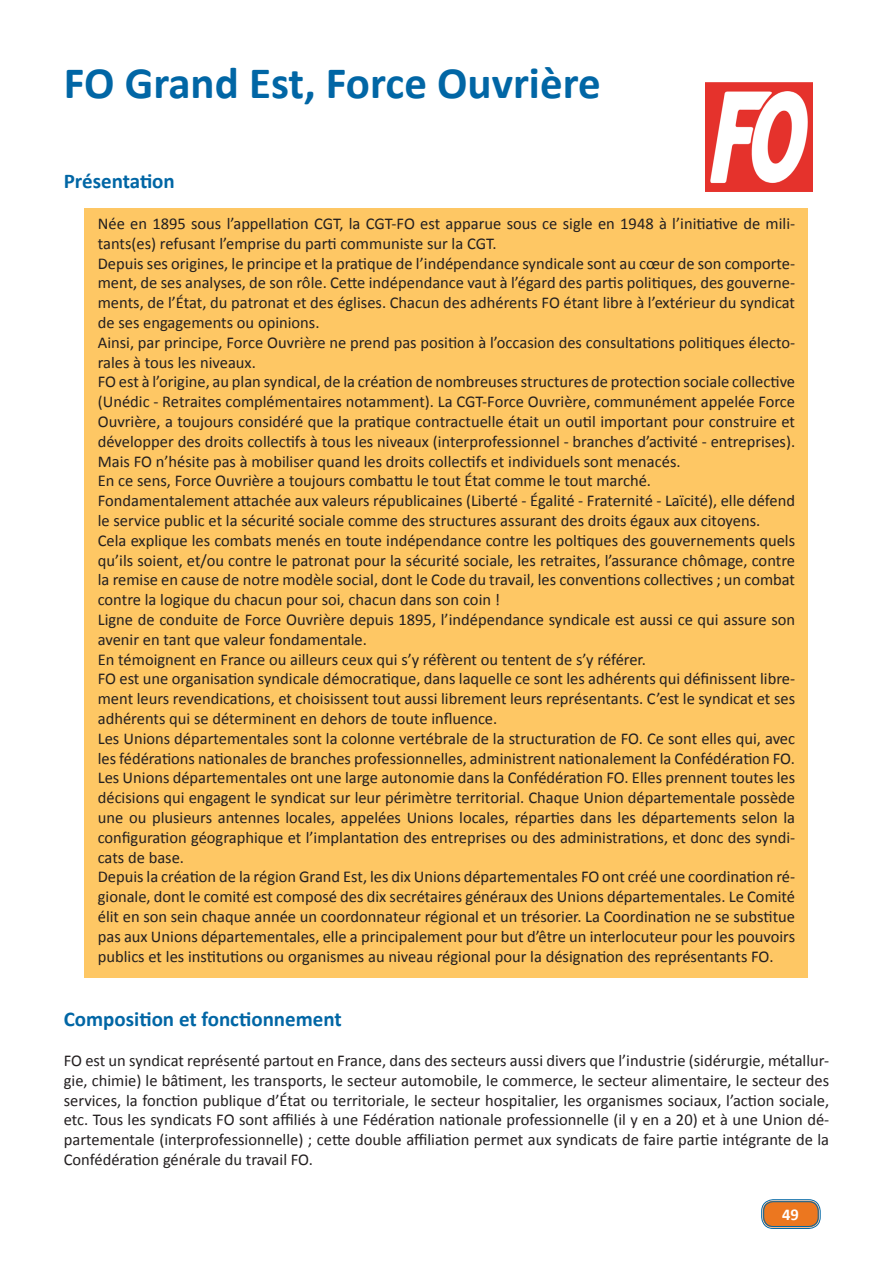
<style>
.page{position:relative;width:893px;height:1263px;background:#fff}
.page>*{position:absolute;margin:0;border:0;box-sizing:border-box;transform-origin:0 0}
.t1{font:700 45px "Calibri";color:#0166a5}
.t2{font:700 21px "Calibri";color:#0166a5}
.t3{font:16.5px/19.8px "Calibri";color:#231f20;text-align:justify}
.t4{font:700 16.5px "Calibri";color:#fff}
</style>
<div class="page">
<div style="left:763px;top:1201px;width:56px;height:26px;background:#ec771f;border-radius:10px"></div>
<div style="left:761px;top:1199px;width:60px;height:30px;border:1px solid #0166a5;border-radius:12px"></div>
<div style="left:763px;top:1201px;width:56px;height:26px;border:1px solid #0166a5;border-radius:9px"></div>
<div style="left:84px;top:208px;width:724px;height:770px;background:#fec764"></div>
<img style="left:706px;top:82px;width:106px;height:109px">
<p class="t1" style="left:64px;top:54px;width:539px">FO Grand Est, Force Ouvrière</p>
<p class="t2" style="left:64px;top:167px;width:113px">Présentation</p>
<p class="t3" style="left:98px;top:214px;width:699px">Née en 1895 sous l’appellation CGT, la CGT-FO est apparue sous ce sigle en 1948 à l’initiative de mili&shy;tants(es) refusant l’emprise du parti communiste sur la CGT.</p>
<p class="t3" style="left:98px;top:253px;width:699px">Depuis ses origines, le principe et la pratique de l’indépendance syndicale sont au cœur de son comporte&shy;ment, de ses analyses, de son rôle. Cette indépendance vaut à l’égard des partis politiques, des gouverne&shy;ments, de l’État, du patronat et des églises. Chacun des adhérents FO étant libre à l’extérieur du syndicat de ses engagements ou opinions.</p>
<p class="t3" style="left:98px;top:332px;width:699px">Ainsi, par principe, Force Ouvrière ne prend pas position à l’occasion des consultations politiques électo&shy;rales à tous les niveaux.</p>
<p class="t3" style="left:98px;top:372px;width:699px">FO est à l’origine, au plan syndical, de la création de nombreuses structures de protection sociale collective (Unédic - Retraites complémentaires notamment). La CGT-Force Ouvrière, communément appelée Force Ouvrière, a toujours considéré que la pratique contractuelle était un outil important pour construire et développer des droits collectifs à tous les niveaux (interprofessionnel - branches d’activité - entreprises).<br>Mais FO n’hésite pas à mobiliser quand les droits collectifs et individuels sont menacés.</p>
<p class="t3" style="left:98px;top:471px;width:555px">En ce sens, Force Ouvrière a toujours combattu le tout État comme le tout marché.</p>
<p class="t3" style="left:98px;top:491px;width:699px">Fondamentalement attachée aux valeurs républicaines (Liberté - Égalité - Fraternité - Laïcité), elle défend le service public et la sécurité sociale comme des structures assurant des droits égaux aux citoyens.</p>
<p class="t3" style="left:98px;top:530px;width:699px">Cela explique les combats menés en toute indépendance contre les poltiques des gouvernements quels qu’ils soient, et/ou contre le patronat pour la sécurité sociale, les retraites, l’assurance chômage, contre la remise en cause de notre modèle social, dont le Code du travail, les conventions collectives ; un combat contre la logique du chacun pour soi, chacun dans son coin !</p>
<p class="t3" style="left:98px;top:610px;width:699px">Ligne de conduite de Force Ouvrière depuis 1895, l’indépendance syndicale est aussi ce qui assure son avenir en tant que valeur fondamentale.</p>
<p class="t3" style="left:98px;top:649px;width:550px">En témoignent en France ou ailleurs ceux qui s’y réfèrent ou tentent de s’y référer.</p>
<p class="t3" style="left:98px;top:669px;width:699px">FO est une organisation syndicale démocratique, dans laquelle ce sont les adhérents qui définissent libre&shy;ment leurs revendications, et choisissent tout aussi librement leurs représentants. C’est le syndicat et ses adhérents qui se déterminent en dehors de toute influence.</p>
<p class="t3" style="left:98px;top:728px;width:699px">Les Unions départementales sont la colonne vertébrale de la structuration de FO. Ce sont elles qui, avec les fédérations nationales de branches professionnelles, administrent nationalement la Confédération FO.</p>
<p class="t3" style="left:98px;top:768px;width:699px">Les Unions départementales ont une large autonomie dans la Confédération FO. Elles prennent toutes les décisions qui engagent le syndicat sur leur périmètre territorial. Chaque Union départementale possède une ou plusieurs antennes locales, appelées Unions locales, réparties dans les départements selon la configuration géographique et l’implantation des entreprises ou des administrations, et donc des syndi&shy;cats de base.</p>
<p class="t3" style="left:98px;top:867px;width:699px">Depuis la création de la région Grand Est, les dix Unions départementales FO ont créé une coordination ré&shy;gionale, dont le comité est composé des dix secrétaires généraux des Unions départementales. Le Comité élit en son sein chaque année un coordonnateur régional et un trésorier. La Coordination ne se substitue pas aux Unions départementales, elle a principalement pour but d’être un interlocuteur pour les pouvoirs publics et les institutions ou organismes au niveau régional pour la désignation des représentants FO.</p>
<p class="t2" style="left:64px;top:1006px;width:280px">Composition et fonctionnement</p>
<p class="t3" style="left:64px;top:1051px;width:767px">FO est un syndicat représenté partout en France, dans des secteurs aussi divers que l’industrie (sidérurgie, métallur&shy;gie, chimie) le bâtiment, les transports, le secteur automobile, le commerce, le secteur alimentaire, le secteur des services, la fonction publique d’État ou territoriale, le secteur hospitalier, les organismes sociaux, l’action sociale, etc. Tous les syndicats FO sont affiliés à une Fédération nationale professionnelle (il y en a 20) et à une Union dé&shy;partementale (interprofessionnelle) ; cette double affiliation permet aux syndicats de faire partie intégrante de la Confédération générale du travail FO.</p>
<p class="t4" style="left:782px;top:1204px;width:18px">49</p>
</div>
